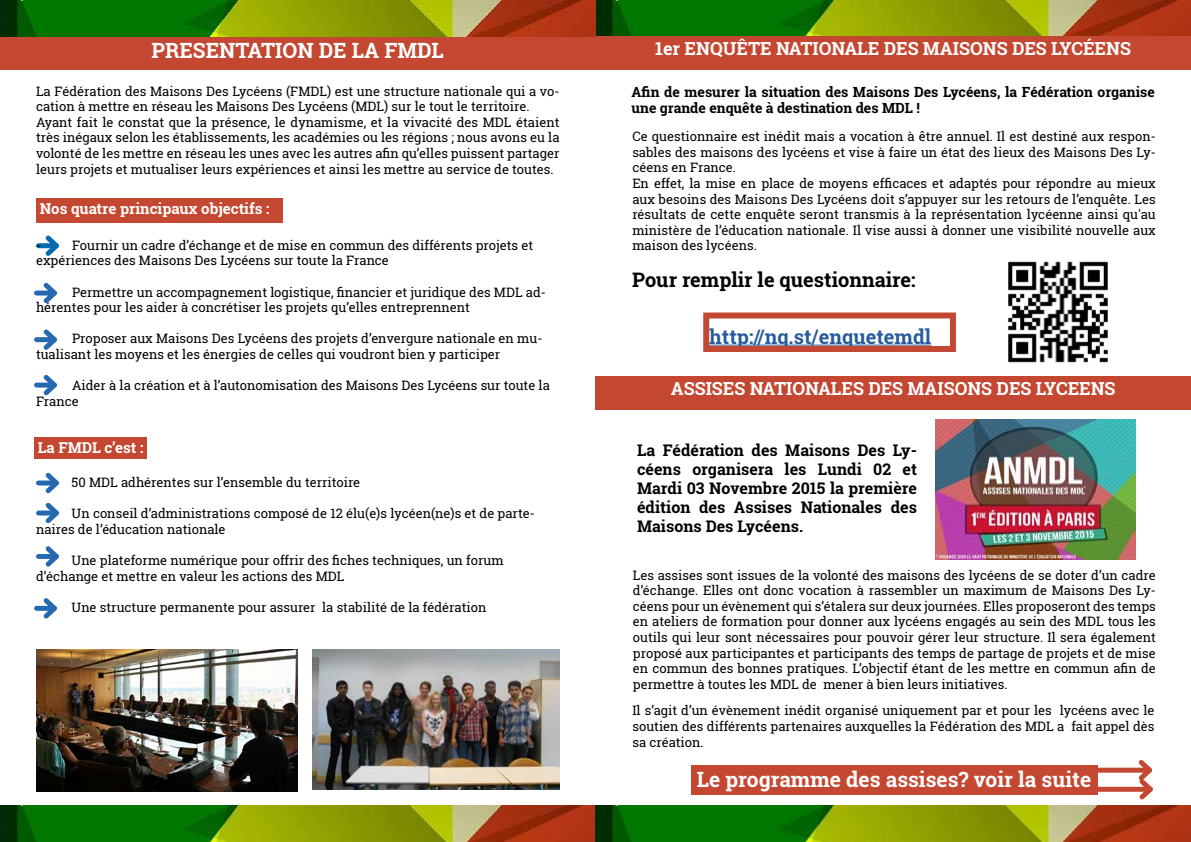
<style>
.page{position:relative;width:1191px;height:842px;background:#fff}
.page>*{position:absolute;margin:0;border:0;box-sizing:border-box;transform-origin:0 0}
.t1{font:700 21px "Roboto Slab";color:#fff}
.t2{font:700 20px "Roboto Slab";color:#000}
.t3{font:700 20px "Roboto Slab";color:#275b9b}
.t4{font:700 18px "Roboto Slab";color:#fff}
.t5{font:700 16px/19.2px "Roboto Slab";color:#000;text-align:justify}
.t6{font:700 15px "Roboto Slab";color:#fff}
.t7{font:700 14px/16.8px "Roboto Slab";color:#000}
.t8{font:13px/15.6px "Roboto Slab";color:#000}
</style>
<div class="page">
<div style="left:1097px;top:768px;width:52px;height:5px;background:#c44731"></div>
<div style="left:0;top:36px;width:595px;height:33px;background:#c44731"></div>
<div style="left:1097px;top:787px;width:53px;height:5px;background:#c44731"></div>
<svg style="left:1134px;top:760px;width:19px;height:40px"></svg>
<div style="left:690px;top:765px;width:407px;height:29px;background:#c44731"></div>
<img style="left:0;top:0;width:1191px;height:36px">
<img style="left:0;top:806px;width:1191px;height:36px">
<div style="left:38px;top:243px;width:18px;height:5px;background:#046bae"></div>
<svg style="left:41px;top:235px;width:18px;height:21px"></svg>
<div style="left:595px;top:36px;width:595px;height:33px;background:#c44731"></div>
<div style="left:36px;top:198px;width:247px;height:25px;background:#c44731"></div>
<div style="left:37px;top:291px;width:17px;height:5px;background:#2569b1"></div>
<svg style="left:39px;top:282px;width:18px;height:22px"></svg>
<div style="left:37px;top:606px;width:17px;height:5px;background:#2569b1"></div>
<svg style="left:39px;top:598px;width:18px;height:21px"></svg>
<div style="left:37px;top:383px;width:17px;height:5px;background:#2569b1"></div>
<svg style="left:39px;top:375px;width:18px;height:21px"></svg>
<div style="left:37px;top:337px;width:17px;height:5px;background:#2569b1"></div>
<svg style="left:39px;top:329px;width:18px;height:21px"></svg>
<div style="left:34px;top:438px;width:112px;height:21px;background:#c44731"></div>
<div style="left:38px;top:554px;width:18px;height:5px;background:#2569b1"></div>
<svg style="left:45px;top:546px;width:14px;height:21px"></svg>
<div style="left:38px;top:510px;width:18px;height:5px;background:#2569b1"></div>
<div style="left:38px;top:480px;width:18px;height:5px;background:#2569b1"></div>
<svg style="left:41px;top:472px;width:18px;height:52px"></svg>
<div style="left:595px;top:376px;width:596px;height:33px;background:#c44731"></div>
<img style="left:313px;top:650px;width:246px;height:139px">
<img style="left:36px;top:650px;width:262px;height:142px">
<div style="left:703px;top:312px;width:253px;height:40px;border:6px solid #c44731"></div>
<img style="left:1008px;top:261px;width:100px;height:102px">
<img style="left:935px;top:419px;width:200px;height:140px">
<h1 class="t1" style="left:151px;top:36px;width:294px">PRESENTATION DE LA FMDL</h1>
<p class="t8" style="left:36px;top:83px;width:525px">La Fédération des Maisons Des Lycéens (FMDL) est une structure nationale qui a vo&shy;cation à mettre en réseau les Maisons Des Lycéens (MDL) sur le tout le territoire.<br>Ayant fait le constat que la présence, le dynamisme, et la vivacité des MDL étaient très inégaux selon les établissements, les académies ou les régions ; nous avons eu la volonté de les mettre en réseau les unes avec les autres afin qu’elles puissent partager leurs projets et mutualiser leurs expériences et ainsi les mettre au service de toutes.</p>
<p class="t6" style="left:40px;top:198px;width:231px">Nos quatre principaux objectifs :</p>
<p class="t8" style="left:36px;top:237px;width:498px">- Fournir un cadre d’échange et de mise en commun des différents projets et expériences des Maisons Des Lycéens sur toute la France</p>
<p class="t8" style="left:36px;top:284px;width:511px">- Permettre un accompagnement logistique, financier et juridique des MDL ad&shy;hérentes pour les aider à concrétiser les projets qu’elles entreprennent</p>
<p class="t8" style="left:36px;top:331px;width:508px">- Proposer aux Maisons Des Lycéens des projets d’envergure nationale en mu&shy;tualisant les moyens et les énergies de celles qui voudront bien y participer</p>
<p class="t8" style="left:36px;top:378px;width:515px;text-indent:36px">Aider à la création et à l’autonomisation des Maisons Des Lycéens sur toute la<br>France</p>
<p class="t6" style="left:38px;top:438px;width:107px">La FMDL c’est :</p>
<p class="t8" style="left:72px;top:474px;width:290px">50 MDL adhérentes sur l’ensemble du territoire</p>
<p class="t8" style="left:36px;top:506px;width:500px;text-indent:36px">Un conseil d’administrations composé de 12 élu(e)s lycéen(ne)s et de parte&shy;naires de l’éducation nationale</p>
<p class="t8" style="left:36px;top:552px;width:469px;text-indent:36px">Une plateforme numérique pour offrir des fiches techniques, un forum d’échange et mettre en valeur les actions des MDL</p>
<p class="t8" style="left:72px;top:599px;width:416px">Une structure permanente pour assurer la stabilité de la fédération</p>
<h3 class="t4" style="left:655px;top:36px;width:477px">1er ENQUÊTE NATIONALE DES MAISONS DES LYCÉENS</h3>
<p class="t7" style="left:631px;top:83px;width:525px">Afin de mesurer la situation des Maisons Des Lycéens, la Fédération organise une grande enquête à destination des MDL !</p>
<p class="t8" style="left:632px;top:129px;width:525px">Ce questionnaire est inédit mais a vocation à être annuel. Il est destiné aux respon&shy;sables des maisons des lycéens et vise à faire un état des lieux des Maisons Des Ly&shy;céens en France.<br>En effet, la mise en place de moyens efficaces et adaptés pour répondre au mieux aux besoins des Maisons Des Lycéens doit s’appuyer sur les retours de l’enquête. Les résultats de cette enquête seront transmis à la représentation lycéenne ainsi qu'au ministère de l’éducation nationale. Il vise aussi à donner une visibilité nouvelle aux maison des lycéens.</p>
<h2 class="t2" style="left:632px;top:266px;width:285px">Pour remplir le questionnaire:</h2>
<h2 class="t3" style="left:709px;top:323px;width:224px">http://nq.st/enquetemdl</h2>
<h3 class="t4" style="left:671px;top:376px;width:446px">ASSISES NATIONALES DES MAISONS DES LYCEENS</h3>
<p class="t5" style="left:637px;top:440px;width:281px">La Fédération des Maisons Des Ly&shy;céens organisera les Lundi 02 et Mardi 03 Novembre 2015 la première édition des Assises Nationales des Maisons Des Lycéens.</p>
<p class="t8" style="left:633px;top:567px;width:524px;text-align:justify">Les assises sont issues de la volonté des maisons des lycéens de se doter d’un cadre d’échange. Elles ont donc vocation à rassembler un maximum de Maisons Des Ly&shy;céens pour un évènement qui s’étalera sur deux journées. Elles proposeront des temps en ateliers de formation pour donner aux lycéens engagés au sein des MDL tous les outils qui leur sont nécessaires pour pouvoir gérer leur structure. Il sera également proposé aux participantes et participants des temps de partage de projets et de mise en commun des bonnes pratiques. L’objectif étant de les mettre en commun afin de permettre à toutes les MDL de mener à bien leurs initiatives.</p>
<p class="t8" style="left:632px;top:703px;width:523px;text-align:justify">Il s’agit d’un évènement inédit organisé uniquement par et pour les lycéens avec le soutien des différents partenaires auxquelles la Fédération des MDL a fait appel dès sa création.</p>
<h1 class="t1" style="left:697px;top:765px;width:396px">Le programme des assises? voir la suite</h1>
</div>
